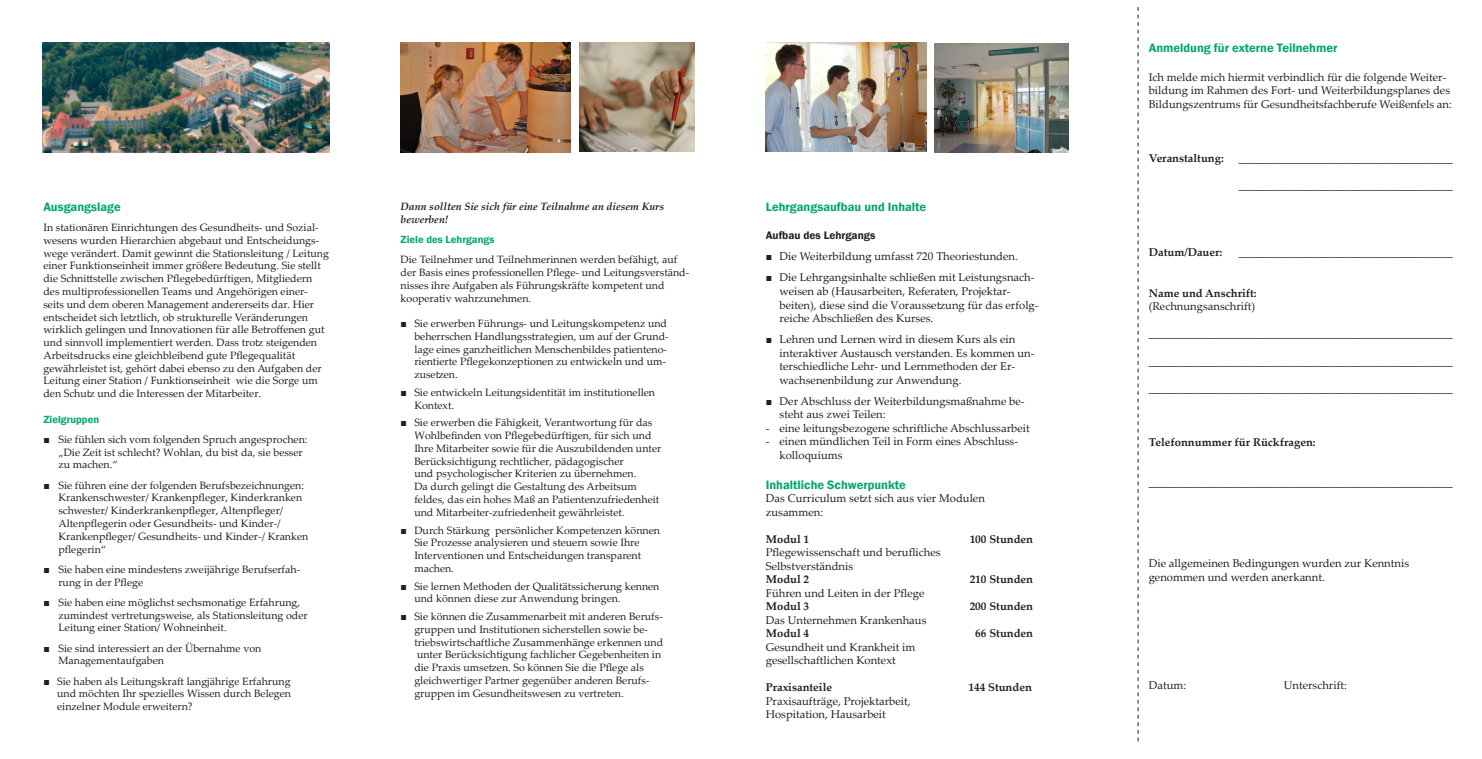
<style>
.page{position:relative;width:1482px;height:759px;background:#fff}
.page>*{position:absolute;margin:0;border:0;box-sizing:border-box;transform-origin:0 0}
.t1{font:600 12.5px "Franklin Gothic";color:#00a66e}
.t2{font:11.25px/13.5px "Palatino Linotype";color:#231f20}
.t3{font:700 11.25px "Palatino Linotype";color:#231f20}
.t4{font:600 11.25px "Franklin Gothic";color:#231f20}
.t5{font:10.62px/12.8px "Palatino Linotype";color:#231f20}
.t6{font:italic 700 10.62px/12.8px "Palatino Linotype";color:#231f20}
.t7{font:600 10.62px "Franklin Gothic";color:#00a66e}
.s1{font-family:"Franklin Gothic"}
.s2{font-family:"Franklin Gothic";font-size:10.62px}
</style>
<div class="page">
<img style="left:934px;top:43px;width:134px;height:109px">
<img style="left:43px;top:43px;width:287px;height:109px">
<img style="left:765px;top:43px;width:161px;height:108px">
<img style="left:400px;top:43px;width:170px;height:109px">
<img style="left:579px;top:43px;width:115px;height:108px">
<svg style="left:1137px;top:7px;width:1px;height:734px"></svg>
<p class="t1" style="left:43px;top:199px;width:79px">Ausgangslage</p>
<p class="t5" style="left:43px;top:221px;width:287px">In stationären Einrichtungen des Gesundheits- und Sozial&shy;wesens wurden Hierarchien abgebaut und Entscheidungs&shy;wege verändert. Damit gewinnt die Stationsleitung / Leitung einer Funktionseinheit immer größere Bedeutung. Sie stellt die Schnittstelle zwischen Pflegebedürftigen, Mitgliedern des multiprofessionellen Teams und Angehörigen einer&shy;seits und dem oberen Management andererseits dar. Hier entscheidet sich letztlich, ob strukturelle Veränderungen wirklich gelingen und Innovationen für alle Betroffenen gut und sinnvoll implementiert werden. Dass trotz steigenden Arbeitsdrucks eine gleichbleibend gute Pflegequalität gewährleistet ist, gehört dabei ebenso zu den Aufgaben der Leitung einer Station / Funktionseinheit wie die Sorge um den Schutz und die Interessen der Mitarbeiter.</p>
<p class="t7" style="left:43px;top:412px;width:57px">Zielgruppen</p>
<p class="t5" style="left:58px;top:432px;width:250px;text-indent:-15px"><span class="s1">■</span> Sie fühlen sich vom folgenden Spruch angesprochen: „Die Zeit ist schlecht? Wohlan, du bist da, sie besser zu machen.“</p>
<p class="t5" style="left:58px;top:478px;width:251px;text-indent:-15px"><span class="s1">■</span> Sie führen eine der folgenden Berufsbezeichnungen:<br>Krankenschwester/ Krankenpfleger, Kinderkranken schwester/ Kinderkrankenpfleger, Altenpfleger/ Altenpflegerin oder Gesundheits- und Kinder-/ Krankenpfleger/ Gesundheits- und Kinder-/ Kranken pflegerin“</p>
<p class="t5" style="left:58px;top:562px;width:243px;text-indent:-15px"><span class="s1">■</span> Sie haben eine mindestens zweijährige Berufserfah&shy;rung in der Pflege</p>
<p class="t5" style="left:58px;top:595px;width:251px;text-indent:-15px"><span class="s1">■</span> Sie haben eine möglichst sechsmonatige Erfahrung, zumindest vertretungsweise, als Stationsleitung oder<br>Leitung einer Station/ Wohneinheit.</p>
<p class="t5" style="left:58px;top:641px;width:204px;text-indent:-15px"><span class="s1">■</span> Sie sind interessiert an der Übernahme von<br>Managementaufgaben</p>
<p class="t5" style="left:57px;top:674px;width:235px;text-align:justify;text-indent:-14px"><span class="s1">■</span> Sie haben als Leitungskraft langjährige Erfahrung und möchten Ihr spezielles Wissen durch Belegen einzelner Module erweitern?</p>
<p class="t6" style="left:400px;top:199px;width:265px">Dann sollten Sie sich für eine Teilnahme an diesem Kurs bewerben!</p>
<p class="t7" style="left:400px;top:233px;width:95px">Ziele des Lehrgangs</p>
<p class="t5" style="left:400px;top:253px;width:290px">Die Teilnehmer und Teilnehmerinnen werden befähigt, auf der Basis eines professionellen Pflege- und Leitungsverständ&shy;nisses ihre Aufgaben als Führungskräfte kompetent und kooperativ wahrzunehmen.</p>
<p class="t5" style="left:414px;top:316px;width:256px;text-indent:-14px"><span class="s1">■</span> Sie erwerben Führungs- und Leitungskompetenz und beherrschen Handlungsstrategien, um auf der Grund&shy;lage eines ganzheitlichen Menschenbildes patienteno&shy;rientierte Pflegekonzeptionen zu entwickeln und um&shy;zusetzen.</p>
<p class="t5" style="left:414px;top:385px;width:242px;text-indent:-14px"><span class="s1">■</span> Sie entwickeln Leitungsidentität im institutionellen<br>Kontext.</p>
<p class="t5" style="left:414px;top:416px;width:248px;text-indent:-14px"><span class="s1">■</span> Sie erwerben die Fähigkeit, Verantwortung für das Wohlbefinden von Pflegebedürftigen, für sich und Ihre Mitarbeiter sowie für die Auszubildenden unter Berücksichtigung rechtlicher, pädagogischer<br>und psychologischer Kriterien zu übernehmen.<br>Da durch gelingt die Gestaltung des Arbeitsum feldes, das ein hohes Maß an Patientenzufriedenheit und Mitarbeiter-zufriedenheit gewährleistet.</p>
<p class="t5" style="left:414px;top:523px;width:247px;text-indent:-14px"><span class="s1">■</span> Durch Stärkung persönlicher Kompetenzen können Sie Prozesse analysieren und steuern sowie Ihre Interventionen und Entscheidungen transparent machen.</p>
<p class="t5" style="left:414px;top:579px;width:246px;text-indent:-14px"><span class="s1">■</span> Sie lernen Methoden der Qualitätssicherung kennen und können diese zur Anwendung bringen.</p>
<p class="t5" style="left:414px;top:609px;width:250px;text-indent:-14px"><span class="s1">■</span> Sie können die Zusammenarbeit mit anderen Berufs&shy;gruppen und Institutionen sicherstellen sowie be&shy;triebswirtschaftliche Zusammenhänge erkennen und unter Berücksichtigung fachlicher Gegebenheiten in die Praxis umsetzen. So können Sie die Pflege als gleichwertiger Partner gegenüber anderen Berufs&shy;gruppen im Gesundheitswesen zu vertreten.</p>
<p class="t1" style="left:765px;top:199px;width:162px">Lehrgangsaufbau und Inhalte</p>
<p class="t4" style="left:765px;top:229px;width:111px">Aufbau des Lehrgangs</p>
<p class="t2" style="left:765px;top:249px;width:253px"><span class="s2">■</span> Die Weiterbildung umfasst 720 Theoriestunden.</p>
<p class="t2" style="left:779px;top:270px;width:260px;text-indent:-14px"><span class="s2">■</span> Die Lehrgangsinhalte schließen mit Leistungsnach&shy;weisen ab (Hausarbeiten, Referaten, Projektar&shy;beiten), diese sind die Voraussetzung für das erfolg&shy;reiche Abschließen des Kurses.</p>
<p class="t2" style="left:779px;top:332px;width:256px;text-indent:-14px"><span class="s2">■</span> Lehren und Lernen wird in diesem Kurs als ein interaktiver Austausch verstanden. Es kommen un&shy;terschiedliche Lehr- und Lernmethoden der Er&shy;wachsenenbildung zur Anwendung.</p>
<p class="t2" style="left:779px;top:393px;width:246px;text-indent:-14px"><span class="s2">■</span> Der Abschluss der Weiterbildungsmaßnahme be&shy;steht aus zwei Teilen:</p>
<p class="t2" style="left:765px;top:420px;width:265px">- eine leitungsbezogene schriftliche Abschlussarbeit</p>
<p class="t2" style="left:779px;top:434px;width:240px;text-indent:-14px">- einen mündlichen Teil in Form eines Abschluss&shy;kolloquiums</p>
<p class="t1" style="left:765px;top:476px;width:142px">Inhaltliche Schwerpunkte</p>
<p class="t2" style="left:765px;top:491px;width:220px">Das Curriculum setzt sich aus vier Modulen zusammen:</p>
<p class="t3" style="left:765px;top:530px;width:45px">Modul 1</p>
<p class="t3" style="left:969px;top:530px;width:65px">100 Stunden</p>
<p class="t2" style="left:765px;top:545px;width:176px">Pflegewissenschaft und berufliches<br>Selbstverständnis</p>
<p class="t3" style="left:765px;top:571px;width:45px">Modul 2</p>
<p class="t3" style="left:969px;top:571px;width:65px">210 Stunden</p>
<p class="t2" style="left:765px;top:585px;width:160px">Führen und Leiten in der Pflege</p>
<p class="t3" style="left:765px;top:598px;width:45px">Modul 3</p>
<p class="t3" style="left:969px;top:598px;width:65px">200 Stunden</p>
<p class="t2" style="left:765px;top:612px;width:162px">Das Unternehmen Krankenhaus</p>
<p class="t3" style="left:765px;top:625px;width:45px">Modul 4</p>
<p class="t3" style="left:975px;top:625px;width:59px">66 Stunden</p>
<p class="t2" style="left:765px;top:639px;width:151px">Gesundheit und Krankheit im gesellschaftlichen Kontext</p>
<p class="t3" style="left:765px;top:679px;width:68px">Praxisanteile</p>
<p class="t3" style="left:968px;top:679px;width:65px">144 Stunden</p>
<p class="t2" style="left:765px;top:693px;width:146px">Praxisaufträge, Projektarbeit,<br>Hospitation, Hausarbeit</p>
<p class="t1" style="left:1148px;top:40px;width:190px">Anmeldung für externe Teilnehmer</p>
<p class="t2" style="left:1148px;top:70px;width:305px">Ich melde mich hiermit verbindlich für die folgende Weiter&shy;bildung im Rahmen des Fort- und Weiterbildungsplanes des<br>Bildungszentrums für Gesundheitsfachberufe Weißenfels an:</p>
<p class="t3" style="left:1148px;top:150px;width:77px">Veranstaltung:</p>
<p class="t2" style="left:1238px;top:151px;width:215px">______________________________________</p>
<p class="t2" style="left:1238px;top:178px;width:215px">______________________________________</p>
<p class="t3" style="left:1148px;top:244px;width:75px">Datum/Dauer:</p>
<p class="t2" style="left:1238px;top:245px;width:215px">______________________________________</p>
<p class="t3" style="left:1148px;top:285px;width:110px">Name und Anschrift:</p>
<p class="t2" style="left:1148px;top:299px;width:108px">(Rechnungsanschrift)</p>
<p class="t2" style="left:1148px;top:326px;width:305px">______________________________________________________</p>
<p class="t3" style="left:1148px;top:433px;width:168px">Telefonnummer für Rückfragen:</p>
<p class="t2" style="left:1148px;top:475px;width:305px">______________________________________________________</p>
<p class="t2" style="left:1148px;top:556px;width:262px">Die allgemeinen Bedingungen wurden zur Kenntnis genommen und werden anerkannt.</p>
<p class="t2" style="left:1148px;top:677px;width:39px">Datum:</p>
<p class="t2" style="left:1283px;top:677px;width:65px">Unterschrift:</p>
</div>
